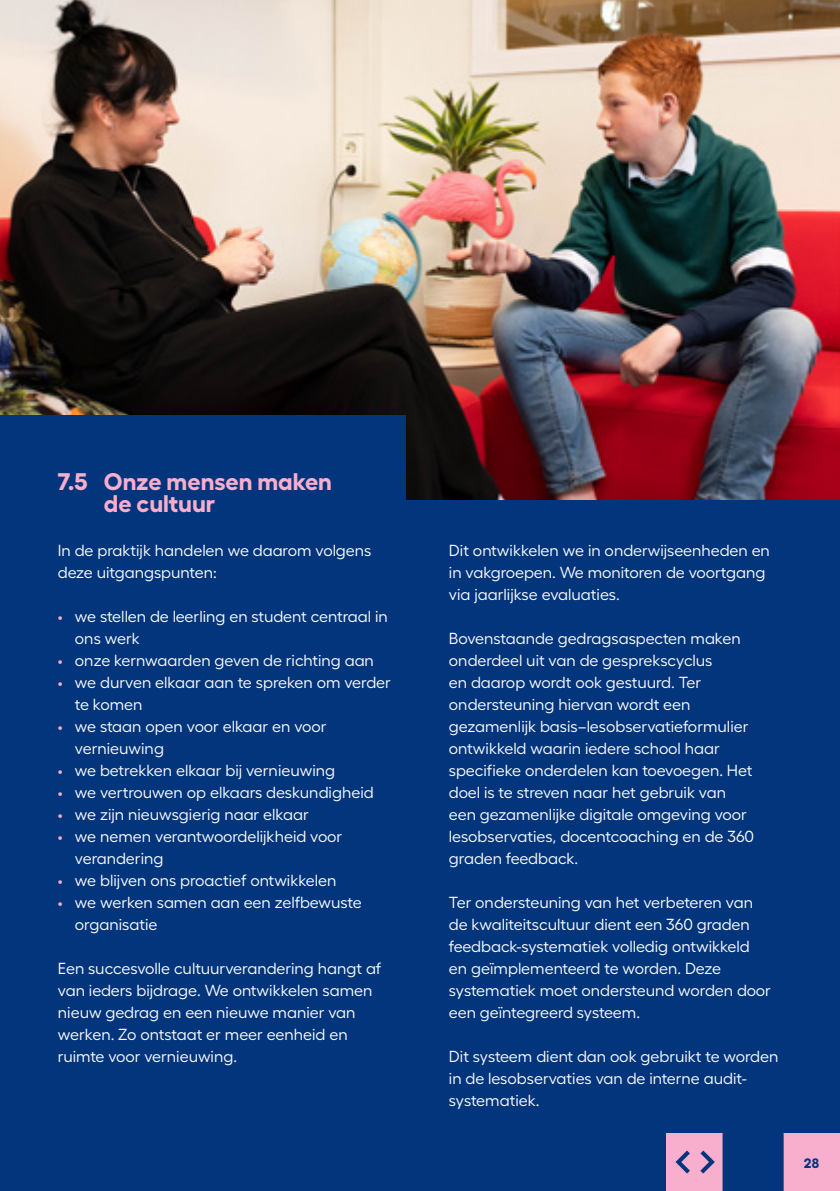
<style>
.page{position:relative;width:840px;height:1191px;background:#fff}
.page>*{position:absolute;margin:0;border:0;box-sizing:border-box;transform-origin:0 0}
.t1{font:700 24px/22px "Fellix";color:#f8aecd}
.t2{font:16px/22px "Fellix";color:#fff}
.t3{font:700 13.6px "Fellix";color:#03357c}
.s1{color:#f8aecd}
</style>
<div class="page">
<div style="left:0;top:357px;width:839px;height:834px;background:#03357c"></div>
<img style="left:0;top:0;width:839px;height:499px">
<div style="left:0;top:415px;width:405px;height:227px;background:#03357c"></div>
<div style="left:781px;top:1133px;width:58px;height:58px;background:#f8aecd"></div>
<div style="left:665px;top:1133px;width:58px;height:58px;background:#f8aecd"></div>
<hr style="left:780px;top:1133px;width:3px;height:58px;background:#03357c">
<svg style="left:700px;top:1150px;width:14px;height:23px"></svg>
<svg style="left:675px;top:1150px;width:14px;height:23px"></svg>
<hr style="left:722px;top:1133px;width:3px;height:58px;background:#03357c">
<h1 class="t1" style="left:104px;top:468px;width:229px;text-indent:-46px">7.5 Onze mensen maken de cultuur</h1>
<p class="t2" style="left:58px;top:538px;width:315px">In de praktijk handelen we daarom volgens deze uitgangspunten:</p>
<p class="t2" style="left:75px;top:604px;width:314px;text-indent:-17px"><span class="s1">•</span> we stellen de leerling en student centraal in ons werk</p>
<p class="t2" style="left:58px;top:648px;width:317px"><span class="s1">•</span> onze kernwaarden geven de richting aan</p>
<p class="t2" style="left:75px;top:670px;width:317px;text-indent:-17px"><span class="s1">•</span> we durven elkaar aan te spreken om verder te komen</p>
<p class="t2" style="left:75px;top:714px;width:253px;text-indent:-17px"><span class="s1">•</span> we staan open voor elkaar en voor vernieuwing</p>
<p class="t2" style="left:58px;top:758px;width:278px"><span class="s1">•</span> we betrekken elkaar bij vernieuwing</p>
<p class="t2" style="left:58px;top:780px;width:317px"><span class="s1">•</span> we vertrouwen op elkaars deskundigheid</p>
<p class="t2" style="left:58px;top:802px;width:252px"><span class="s1">•</span> we zijn nieuwsgierig naar elkaar</p>
<p class="t2" style="left:75px;top:824px;width:269px;text-indent:-17px"><span class="s1">•</span> we nemen verantwoordelijkheid voor verandering</p>
<p class="t2" style="left:58px;top:868px;width:280px"><span class="s1">•</span> we blijven ons proactief ontwikkelen</p>
<p class="t2" style="left:75px;top:890px;width:288px;text-indent:-17px"><span class="s1">•</span> we werken samen aan een zelfbewuste organisatie</p>
<p class="t2" style="left:58px;top:956px;width:325px">Een succesvolle cultuurverandering hangt af van ieders bijdrage. We ontwikkelen samen nieuw gedrag en een nieuwe manier van werken. Zo ontstaat er meer eenheid en ruimte voor vernieuwing.</p>
<p class="t2" style="left:448px;top:538px;width:322px">Dit ontwikkelen we in onderwijseenheden en in vakgroepen. We monitoren de voortgang via jaarlijkse evaluaties.</p>
<p class="t2" style="left:448px;top:626px;width:306px">Bovenstaande gedragsaspecten maken onderdeel uit van de gesprekscyclus<br>en daarop wordt ook gestuurd. Ter ondersteuning hiervan wordt een gezamenlijk basis–lesobservatieformulier ontwikkeld waarin iedere school haar specifieke onderdelen kan toevoegen. Het doel is te streven naar het gebruik van een gezamenlijke digitale omgeving voor lesobservaties, docentcoaching en de 360 graden feedback.</p>
<p class="t2" style="left:448px;top:890px;width:323px">Ter ondersteuning van het verbeteren van de kwaliteitscultuur dient een 360 graden feedback-systematiek volledig ontwikkeld en geïmplementeerd te worden. Deze systematiek moet ondersteund worden door een geïntegreerd systeem.</p>
<p class="t2" style="left:448px;top:1044px;width:331px">Dit systeem dient dan ook gebruikt te worden in de lesobservaties van de interne audit&shy;systematiek.</p>
<p class="t3" style="left:803px;top:1152px;width:17px">28</p>
</div>
